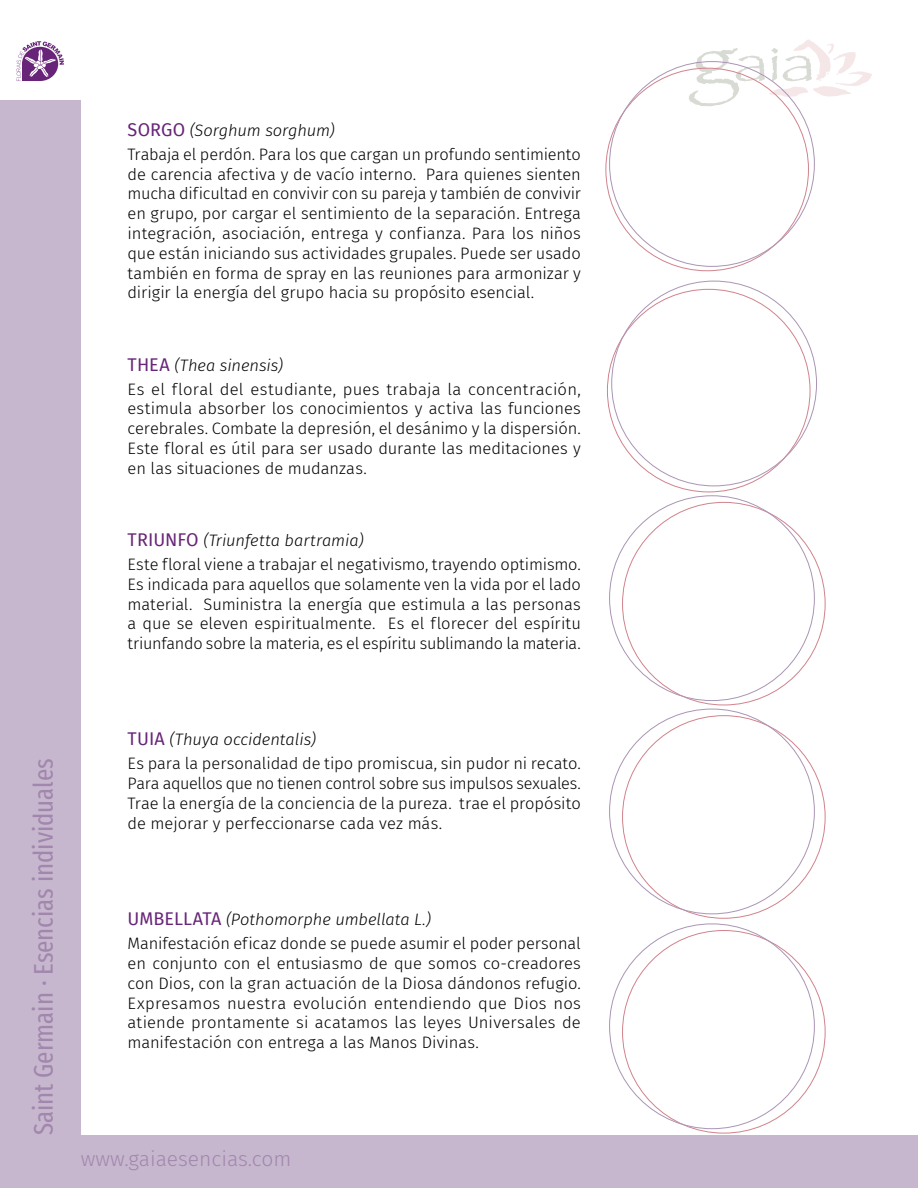
<style>
.page{position:relative;width:918px;height:1188px;background:#fff}
.page>*{position:absolute;margin:0;border:0;box-sizing:border-box;transform-origin:0 0}
.t1{font:27px "Fira Sans Compressed";color:#a187ae}
.t2{font:300 21px "Fira Sans";color:#a187ae}
.t3{font:300 16.5px/19.8px "Fira Sans";letter-spacing:-.005em;color:#000;text-align:justify}
.t4{font:300 16.5px/24px "Fira Sans";letter-spacing:.015em;color:#000}
.s1{font-weight:400;font-size:18px;color:#682478}
.s2{font-style:italic}
</style>
<div class="page">
<svg style="left:17px;top:41px;width:47px;height:40px"></svg>
<div style="left:0;top:100px;width:81px;height:1088px;background:#c7b7ce"></div>
<div style="left:0;top:1135px;width:918px;height:53px;background:#c7b7ce"></div>
<svg style="left:689px;top:39px;width:183px;height:67px"></svg>
<p class="t3" style="left:128px;top:118px;width:455px;line-height:24px"><span class="s1">SORGO</span> <span class="s2">(Sorghum sorghum)<br></span>Trabaja el perdón. Para los que cargan un profundo sentimiento</p>
<p class="t3" style="left:128px;top:164px;width:455px">de carencia afectiva y de vacío interno. Para quienes sienten mucha dificultad en convivir con su pareja y también de convivir en grupo, por cargar el sentimiento de la separación. Entrega integración, asociación, entrega y confianza. Para los niños que están iniciando sus actividades grupales. Puede ser usado también en forma de spray en las reuniones para armonizar y dirigir la energía del grupo hacia su propósito esencial.</p>
<p class="t4" style="left:128px;top:353px;width:455px"><span class="s1">THEA</span> <span class="s2">(Thea sinensis)<br></span>Es el floral del estudiante, pues trabaja la concentración,</p>
<p class="t3" style="left:128px;top:399px;width:455px">estimula absorber los conocimientos y activa las funciones cerebrales. Combate la depresión, el desánimo y la dispersión.<br>Este floral es útil para ser usado durante las meditaciones y en las situaciones de mudanzas.</p>
<p class="t3" style="left:128px;top:528px;width:455px;line-height:24px"><span class="s1">TRIUNFO</span> <span class="s2">(Triunfetta bartramia)<br></span>Este floral viene a trabajar el negativismo, trayendo optimismo.</p>
<p class="t3" style="left:128px;top:574px;width:455px">Es indicada para aquellos que solamente ven la vida por el lado material. Suministra la energía que estimula a las personas a que se eleven espiritualmente. Es el florecer del espíritu triunfando sobre la materia, es el espíritu sublimando la materia.</p>
<h1 class="t1" style="left:23px;top:1135px;width:379px;rotate:-90deg">Saint Germain · Esencias individuales</h1>
<p class="t3" style="left:128px;top:728px;width:455px;line-height:24px"><span class="s1">TUIA</span> <span class="s2">(Thuya occidentalis)<br></span>Es para la personalidad de tipo promiscua, sin pudor ni recato.</p>
<p class="t3" style="left:128px;top:774px;width:455px">Para aquellos que no tienen control sobre sus impulsos sexuales.<br>Trae la energía de la conciencia de la pureza. trae el propósito de mejorar y perfeccionarse cada vez más.</p>
<p class="t3" style="left:128px;top:907px;width:455px;line-height:24px"><span class="s1">UMBELLATA</span> <span class="s2">(Pothomorphe umbellata L.)<br></span>Manifestación eficaz donde se puede asumir el poder personal</p>
<p class="t3" style="left:128px;top:953px;width:455px">en conjunto con el entusiasmo de que somos co-creadores con Dios, con la gran actuación de la Diosa dándonos refugio.<br>Expresamos nuestra evolución entendiendo que Dios nos atiende prontamente si acatamos las leyes Universales de manifestación con entrega a las Manos Divinas.</p>
<p class="t2" style="left:81px;top:1144px;width:212px">www.gaiaesencias.com</p>
</div>
